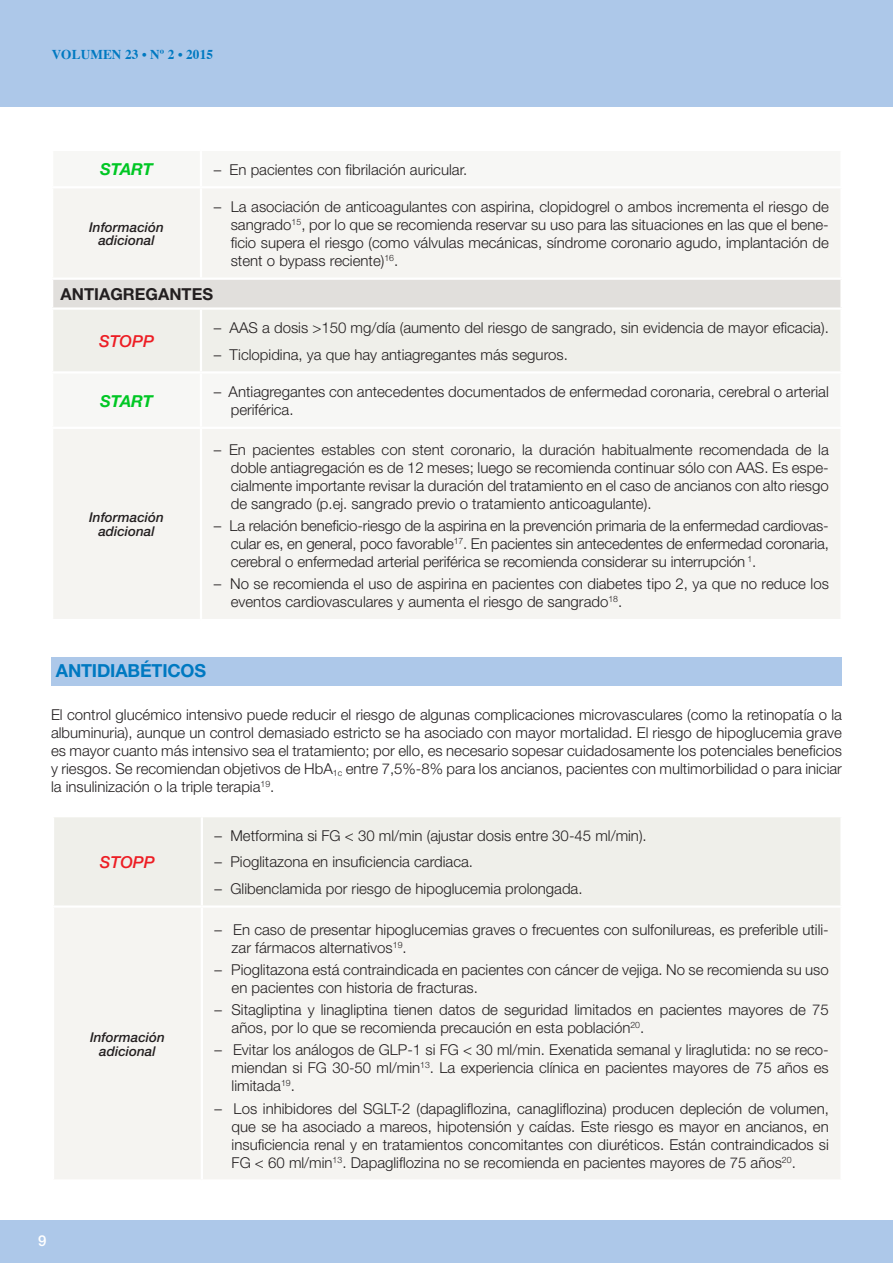
<style>
.page{position:relative;width:893px;height:1263px;background:#fff}
.page>*{position:absolute;margin:0;border:0;box-sizing:border-box;transform-origin:0 0}
.t1{font:700 18px "Helvetica Neue LT Std";letter-spacing:-.01em;color:#0079c1}
.t2{font:700 16.5px "Helvetica Neue";color:#231f20}
.t3{font:italic 700 16.5px "Helvetica Neue";letter-spacing:-.01em;color:#00c724}
.t4{font:italic 500 16.5px "Helvetica Neue";color:#ed1d24}
.t5{font:300 15px/18px "Helvetica Neue";color:#231f20;text-align:justify}
.t6{font:500 15px "Helvetica Neue";color:#fff}
.t7{font:italic 500 13.5px/13.5px "Helvetica Neue";color:#231f20;text-align:center}
.t8{font:700 13.5px "Times";letter-spacing:.01em;color:#0079c1}
</style>
<div class="page">
<div style="left:0;top:0;width:893px;height:106px;background:#adc8e9"></div>
<div style="left:0;top:1220px;width:893px;height:43px;background:#adc8e9"></div>
<div style="left:53px;top:189px;width:787px;height:430px;background:#f5f4f1"></div>
<div style="left:52px;top:279px;width:790px;height:30px;background:#e1dfdc"></div>
<div style="left:53px;top:310px;width:787px;height:61px;background:#efefea"></div>
<hr style="left:200px;top:310px;width:2px;height:61px;background:#fff">
<hr style="left:200px;top:188px;width:2px;height:90px;background:#fff">
<hr style="left:200px;top:429px;width:2px;height:190px;background:#fff">
<hr style="left:51px;top:278px;width:150px;height:2px;background:#fff">
<hr style="left:51px;top:280px;width:2px;height:27px;background:#fff">
<hr style="left:201px;top:278px;width:642px;height:2px;background:#fff">
<hr style="left:840px;top:280px;width:3px;height:27px;background:#fff">
<hr style="left:51px;top:307px;width:150px;height:3px;background:#fff">
<hr style="left:201px;top:307px;width:642px;height:3px;background:#fff">
<hr style="left:51px;top:371px;width:150px;height:3px;background:#fff">
<hr style="left:51px;top:427px;width:150px;height:2px;background:#fff">
<hr style="left:201px;top:371px;width:642px;height:3px;background:#fff">
<hr style="left:200px;top:374px;width:2px;height:53px;background:#fff">
<hr style="left:201px;top:427px;width:642px;height:2px;background:#fff">
<div style="left:51px;top:657px;width:791px;height:28px;background:#adc8e9"></div>
<div style="left:54px;top:817px;width:786px;height:88px;background:#efefea"></div>
<div style="left:54px;top:908px;width:786px;height:271px;background:#f5f4f1"></div>
<hr style="left:201px;top:817px;width:2px;height:88px;background:#fff">
<hr style="left:201px;top:908px;width:2px;height:271px;background:#fff">
<p class="t8" style="left:52px;top:42px;width:163px">VOLUMEN 23 • Nº 2 • 2015</p>
<p class="t3" style="left:100px;top:159px;width:54px">START</p>
<p class="t5" style="left:214px;top:160px;width:255px">– En pacientes con fibrilación auricular.</p>
<p class="t7" style="left:89px;top:220px;width:76px">Información adicional</p>
<p class="t5" style="left:231px;top:197px;width:600px;text-indent:-17px">– La asociación de anticoagulantes con aspirina, clopidogrel o ambos incrementa el riesgo de sangrado<sup>15</sup>, por lo que se recomienda reservar su uso para las situaciones en las que el bene&shy;ficio supera el riesgo (como válvulas mecánicas, síndrome coronario agudo, implantación de stent o bypass reciente)<sup>16</sup>.</p>
<p class="t2" style="left:61px;top:284px;width:154px">ANTIAGREGANTES</p>
<p class="t4" style="left:99px;top:331px;width:57px">STOPP</p>
<p class="t5" style="left:214px;top:318px;width:617px">– AAS a dosis &gt;150 mg/día (aumento del riesgo de sangrado, sin evidencia de mayor eficacia).</p>
<p class="t5" style="left:214px;top:345px;width:356px">– Ticlopidina, ya que hay antiagregantes más seguros.</p>
<p class="t3" style="left:100px;top:390px;width:54px">START</p>
<p class="t5" style="left:231px;top:382px;width:599px;text-indent:-17px">– Antiagregantes con antecedentes documentados de enfermedad coronaria, cerebral o arterial periférica.</p>
<p class="t7" style="left:89px;top:511px;width:76px">Información adicional</p>
<p class="t5" style="left:231px;top:440px;width:600px;text-indent:-17px">– En pacientes estables con stent coronario, la duración habitualmente recomendada de la doble antiagregación es de 12 meses; luego se recomienda continuar sólo con AAS. Es espe&shy;cialmente importante revisar la duración del tratamiento en el caso de ancianos con alto riesgo de sangrado (p.ej. sangrado previo o tratamiento anticoagulante).</p>
<p class="t5" style="left:231px;top:516px;width:600px;text-indent:-17px">– La relación beneficio-riesgo de la aspirina en la prevención primaria de la enfermedad cardiovas&shy;cular es, en general, poco favorable<sup>17</sup>. En pacientes sin antecedentes de enfermedad coronaria, cerebral o enfermedad arterial periférica se recomienda considerar su interrupción <sup>1</sup>.</p>
<p class="t5" style="left:231px;top:575px;width:600px;text-indent:-17px">– No se recomienda el uso de aspirina en pacientes con diabetes tipo 2, ya que no reduce los eventos cardiovasculares y aumenta el riesgo de sangrado<sup>18</sup>.</p>
<p class="t1" style="left:56px;top:660px;width:152px">ANTIDIABÉTICOS</p>
<p class="t5" style="left:51px;top:705px;width:792px">El control glucémico intensivo puede reducir el riesgo de algunas complicaciones microvasculares (como la retinopatía o la albuminuria), aunque un control demasiado estricto se ha asociado con mayor mortalidad. El riesgo de hipoglucemia grave es mayor cuanto más intensivo sea el tratamiento; por ello, es necesario sopesar cuidadosamente los potenciales beneficios y riesgos. Se recomiendan objetivos de HbA<sub>1c</sub> entre 7,5%-8% para los ancianos, pacientes con multimorbilidad o para iniciar la insulinización o la triple terapia<sup>19</sup>.</p>
<p class="t4" style="left:100px;top:852px;width:57px">STOPP</p>
<p class="t7" style="left:90px;top:1030px;width:76px">Información adicional</p>
<p class="t6" style="left:38px;top:1231px;width:10px">9</p>
<p class="t5" style="left:215px;top:826px;width:434px">– Metformina si FG &lt; 30 ml/min (ajustar dosis entre 30-45 ml/min).</p>
<p class="t5" style="left:215px;top:853px;width:260px">– Pioglitazona en insuficiencia cardiaca.</p>
<p class="t5" style="left:215px;top:879px;width:369px">– Glibenclamida por riesgo de hipoglucemia prolongada.</p>
<p class="t5" style="left:232px;top:920px;width:599px;text-indent:-17px">– En caso de presentar hipoglucemias graves o frecuentes con sulfonilureas, es preferible utili&shy;zar fármacos alternativos<sup>19</sup>.</p>
<p class="t5" style="left:232px;top:960px;width:599px;text-indent:-17px">– Pioglitazona está contraindicada en pacientes con cáncer de vejiga. No se recomienda su uso en pacientes con historia de fracturas.</p>
<p class="t5" style="left:232px;top:1000px;width:599px;text-indent:-17px">– Sitagliptina y linagliptina tienen datos de seguridad limitados en pacientes mayores de 75 años, por lo que se recomienda precaución en esta población<sup>20</sup>.</p>
<p class="t5" style="left:232px;top:1041px;width:599px;text-indent:-17px">– Evitar los análogos de GLP-1 si FG &lt; 30 ml/min. Exenatida semanal y liraglutida: no se reco&shy;miendan si FG 30-50 ml/min<sup>13</sup>. La experiencia clínica en pacientes mayores de 75 años es limitada<sup>19</sup>.</p>
<p class="t5" style="left:232px;top:1099px;width:599px;text-indent:-17px">– Los inhibidores del SGLT-2 (dapagliflozina, canagliflozina) producen depleción de volumen, que se ha asociado a mareos, hipotensión y caídas. Este riesgo es mayor en ancianos, en insuficiencia renal y en tratamientos concomitantes con diuréticos. Están contraindicados si FG &lt; 60 ml/min<sup>13</sup>. Dapagliflozina no se recomienda en pacientes mayores de 75 años<sup>20</sup>.</p>
</div>
